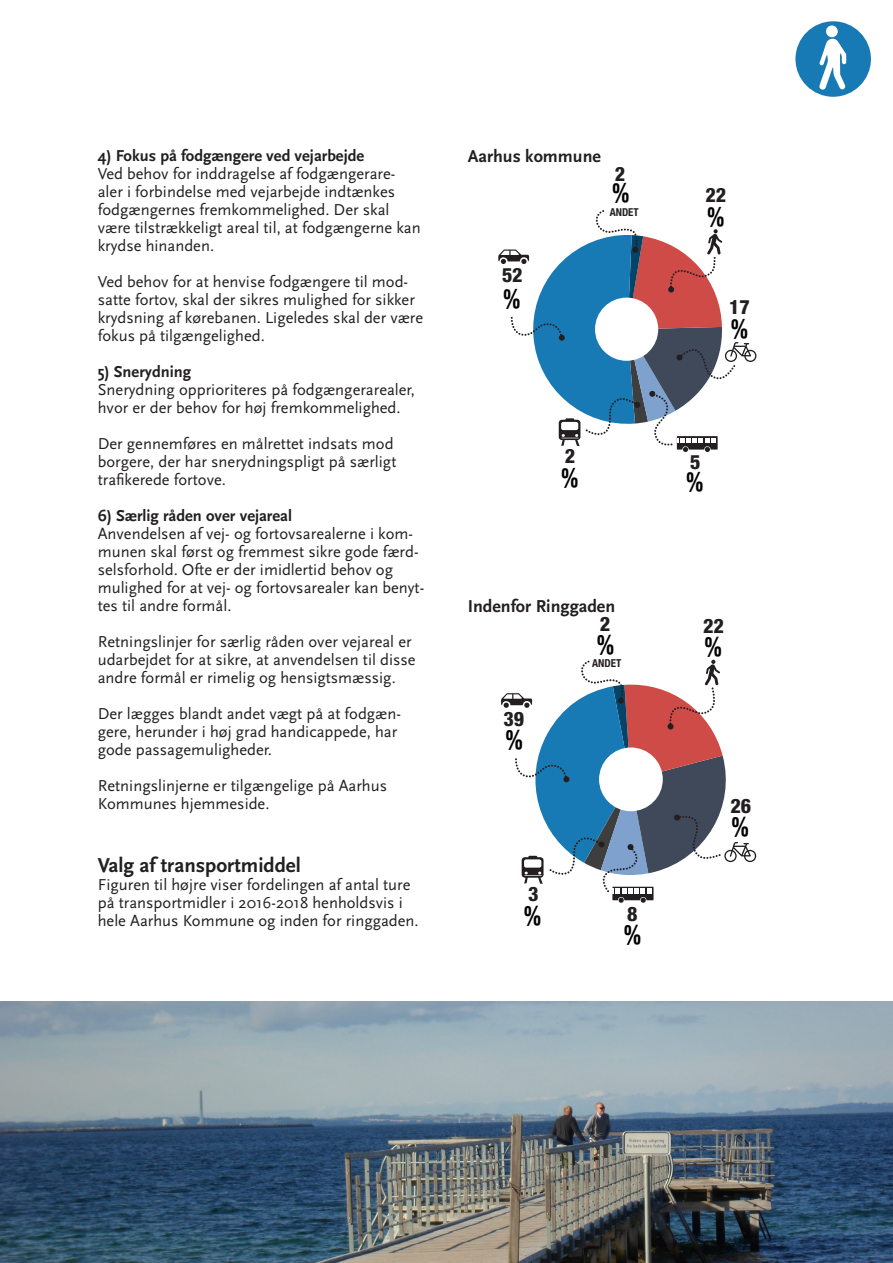
<style>
.page{position:relative;width:893px;height:1263px;background:#fff}
.page>*{position:absolute;margin:0;border:0;box-sizing:border-box;transform-origin:0 0}
.underoverskrift{font:700 21px "Scala Sans OT";color:#231f20}
.t1{font:800 condensed 19.95px "Helvetica Neue";color:#231f20}
.t2{font:800 condensed 19.8px "Helvetica Neue";color:#231f20}
.underoverskrift-2{font:700 18px "Scala Sans OT";color:#231f20}
.brødtekst{font:16.5px/18px "Scala Sans OT";color:#231f20}
.brødtekst-2{font:700 16.5px "Scala Sans OT";color:#231f20}
.t3{font:700 condensed 10.95px "Helvetica Neue";color:#231f20}
</style>
<div class="page">
<div style="left:795px;top:21px;width:76px;height:76px;background:#187ab5;border-radius:50%"></div>
<svg style="left:819px;top:38px;width:27px;height:52px"></svg>
<div style="left:826px;top:25px;width:12px;height:12px;background:#fff;border-radius:50%"></div>
<img style="left:0;top:1001px;width:893px;height:262px">
<svg style="left:498px;top:210px;width:258px;height:242px"></svg>
<svg style="left:501px;top:659px;width:255px;height:244px"></svg>
<p class="brødtekst-2" style="left:98px;top:146px;width:268px">4) Fokus på fodgængere ved vejarbejde</p>
<p class="brødtekst" style="left:98px;top:165px;width:324px">Ved behov for inddragelse af fodgængerare&shy;aler i forbindelse med vejarbejde indtænkes fodgængernes fremkommelighed. Der skal være tilstrækkeligt areal til, at fodgængerne kan krydse hinanden.</p>
<p class="brødtekst" style="left:98px;top:273px;width:327px">Ved behov for at henvise fodgængere til mod&shy;satte fortov, skal der sikres mulighed for sikker krydsning af kørebanen. Ligeledes skal der være fokus på tilgængelighed.</p>
<p class="brødtekst-2" style="left:98px;top:362px;width:95px">5) Snerydning</p>
<p class="brødtekst" style="left:98px;top:381px;width:319px">Snerydning opprioriteres på fodgængerarealer, hvor er der behov for høj fremkommelighed.</p>
<p class="brødtekst" style="left:98px;top:435px;width:300px">Der gennemføres en målrettet indsats mod borgere, der har snerydningspligt på særligt trafikerede fortove.</p>
<p class="brødtekst-2" style="left:98px;top:506px;width:196px">6) Særlig råden over vejareal</p>
<p class="brødtekst" style="left:98px;top:525px;width:328px">Anvendelsen af vej- og fortovsarealerne i kom&shy;munen skal først og fremmest sikre gode færd&shy;selsforhold. Ofte er der imidlertid behov og mulighed for at vej- og fortovsarealer kan benyt-</p>
<p class="brødtekst" style="left:98px;top:597px;width:135px">tes til andre formål.</p>
<p class="brødtekst" style="left:98px;top:633px;width:319px">Retningslinjer for særlig råden over vejareal er udarbejdet for at sikre, at anvendelsen til disse andre formål er rimelig og hensigtsmæssig.</p>
<p class="brødtekst" style="left:98px;top:705px;width:305px">Der lægges blandt andet vægt på at fodgæn&shy;gere, herunder i høj grad handicappede, har gode passagemuligheder.</p>
<p class="brødtekst" style="left:98px;top:777px;width:291px">Retningslinjerne er tilgængelige på Aarhus<br>Kommunes hjemmeside.</p>
<p class="underoverskrift" style="left:98px;top:853px;width:204px">Valg af transportmiddel</p>
<p class="brødtekst" style="left:98px;top:876px;width:322px">Figuren til højre viser fordelingen af antal ture på transportmidler i 2016-2018 henholdsvis i hele Aarhus Kommune og inden for ringgaden.</p>
<p class="underoverskrift-2" style="left:468px;top:146px;width:135px">Aarhus kommune</p>
<p class="t2" style="left:615px;top:162px;width:12px">2</p>
<p class="t3" style="left:610px;top:206px;width:31px">ANDET</p>
<p class="t2" style="left:502px;top:263px;width:22px">52</p>
<p class="t2" style="left:705px;top:183px;width:22px">22</p>
<p class="t2" style="left:729px;top:295px;width:22px">17</p>
<p class="t2" style="left:565px;top:443px;width:12px">2</p>
<p class="t2" style="left:690px;top:450px;width:12px">5</p>
<p class="underoverskrift-2" style="left:468px;top:596px;width:149px">Indenfor Ringgaden</p>
<p class="t1" style="left:600px;top:612px;width:12px">2</p>
<p class="t1" style="left:703px;top:613px;width:22px">22</p>
<p class="t1" style="left:503px;top:707px;width:22px">39</p>
<p class="t3" style="left:592px;top:656px;width:31px">ANDET</p>
<p class="t1" style="left:528px;top:882px;width:12px">3</p>
<p class="t1" style="left:627px;top:901px;width:12px">8</p>
<p class="t1" style="left:730px;top:793px;width:22px">26</p>
</div>
